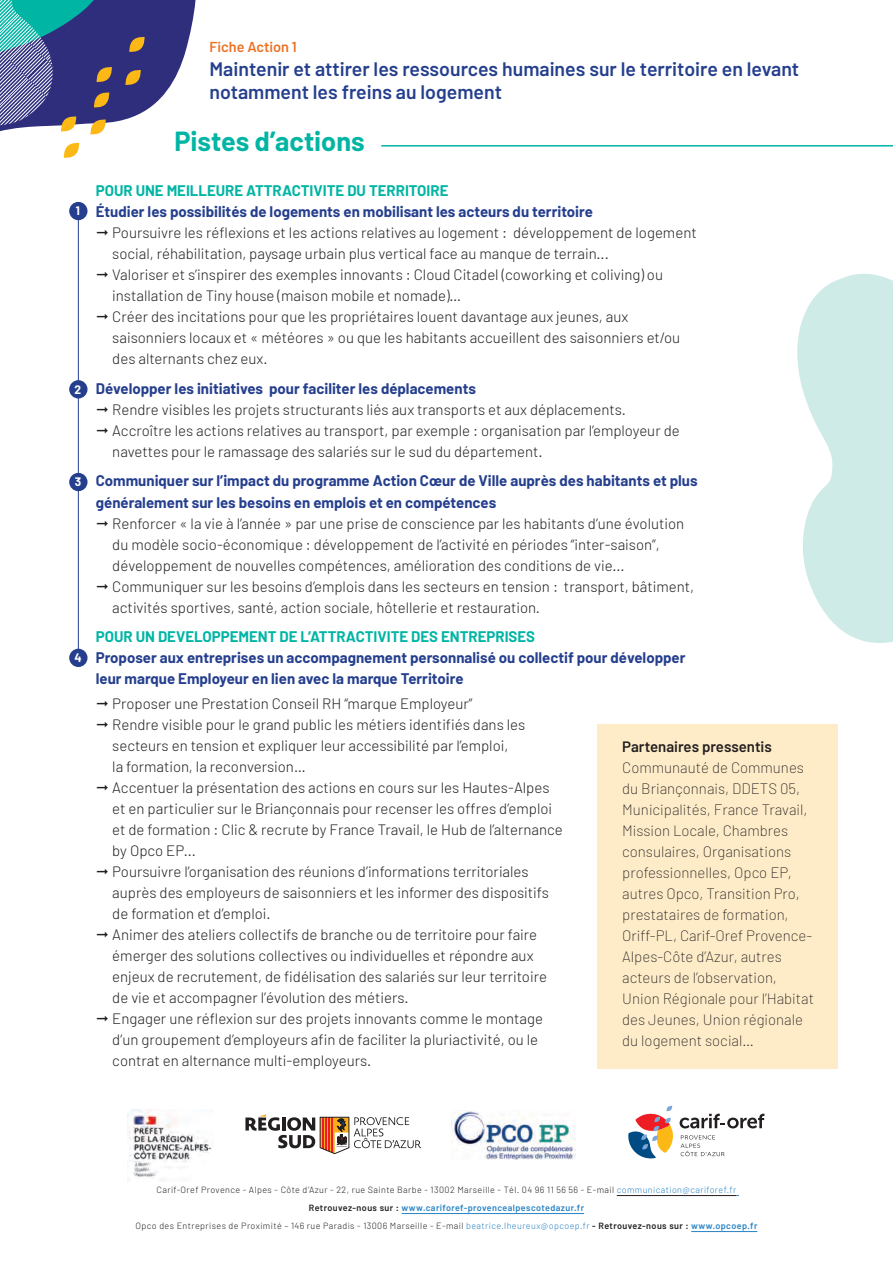
<style>
.page{position:relative;width:893px;height:1263px;background:#fff}
.page>*{position:absolute;margin:0;border:0;box-sizing:border-box;transform-origin:0 0}
.t1{font:700 27px "Barlow";color:#00b5a4}
.t2{font:600 19.5px/23.4px "Barlow";color:#253f8e}
.t3{font:300 15px/21px "Barlow";color:#231f20}
.t4{font:700 15px/21px "Barlow";color:#253f8e}
.t5{font:200 15px/21px "Barlow";color:#231f20}
.t6{font:700 15px "Barlow";color:#00b5a4}
.t7{font:600 15px "Barlow";color:#231f20}
.t8{font:600 14.4px "Barlow";color:#ec7123}
.t9{font:700 12px "Barlow";color:#fff}
.t10{font:300 9px/18px "Barlow";letter-spacing:.045em;color:#231f20;text-align:center}
.s1{color:#2783c5}
.s2{font-weight:600}
.s3{font-weight:600;color:#2783c5}
</style>
<div class="page">
<hr style="left:78px;top:207px;width:1px;height:451px;background:#253f8e">
<svg style="left:245px;top:1114px;width:176px;height:40px"></svg>
<img style="left:128px;top:1109px;width:84px;height:69px">
<svg style="left:680px;top:1114px;width:84px;height:14px"></svg>
<svg style="left:681px;top:1135px;width:44px;height:21px"></svg>
<svg style="left:628px;top:1105px;width:45px;height:54px"></svg>
<img style="left:452px;top:1110px;width:123px;height:50px">
<svg style="left:0;top:0;width:196px;height:158px"></svg>
<hr style="left:381px;top:145px;width:512px;height:2px;background:#00b5a4">
<div style="left:69px;top:202px;width:19px;height:18px;background:#253f8e;border-radius:50%"></div>
<div style="left:69px;top:380px;width:19px;height:18px;background:#253f8e;border-radius:50%"></div>
<div style="left:69px;top:473px;width:19px;height:18px;background:#253f8e;border-radius:50%"></div>
<div style="left:69px;top:649px;width:19px;height:18px;background:#253f8e;border-radius:50%"></div>
<svg style="left:797px;top:273px;width:96px;height:370px"></svg>
<div style="left:597px;top:724px;width:241px;height:345px;background:#feecc8"></div>
<hr style="left:617px;top:1195px;width:119px;height:1px;background:#231f20">
<hr style="left:402px;top:1213px;width:182px;height:1px;background:#2783c5">
<hr style="left:691px;top:1231px;width:66px;height:1px;background:#2783c5">
<p class="t9" style="left:76px;top:204px;width:6px">1</p>
<p class="t9" style="left:75px;top:382px;width:8px">2</p>
<p class="t9" style="left:75px;top:474px;width:8px">3</p>
<p class="t9" style="left:74px;top:650px;width:9px">4</p>
<p class="t8" style="left:209px;top:38px;width:89px">Fiche Action 1</p>
<h2 class="t2" style="left:209px;top:57px;width:591px">Maintenir et attirer les ressources humaines sur le territoire en levant notamment les freins au logement</h2>
<h1 class="t1" style="left:174px;top:125px;width:192px">Pistes d’actions</h1>
<p class="t6" style="left:96px;top:182px;width:354px">POUR UNE MEILLEURE ATTRACTIVITE DU TERRITOIRE</p>
<p class="t4" style="left:96px;top:201px;width:499px">Étudier les possibilités de logements en mobilisant les acteurs du territoire</p>
<p class="t3" style="left:112px;top:222px;width:586px;text-indent:-17px">◻ Poursuivre les réflexions et les actions relatives au logement : développement de logement social, réhabilitation, paysage urbain plus vertical face au manque de terrain...</p>
<p class="t3" style="left:112px;top:264px;width:552px;text-indent:-17px">◻ Valoriser et s’inspirer des exemples innovants : Cloud Citadel (coworking et coliving) ou installation de Tiny house (maison mobile et nomade)…</p>
<p class="t3" style="left:112px;top:306px;width:569px;text-indent:-17px">◻ Créer des incitations pour que les propriétaires louent davantage aux jeunes, aux saisonniers locaux et « météores » ou que les habitants accueillent des saisonniers et/ou des alternants chez eux.</p>
<p class="t4" style="left:96px;top:378px;width:382px">Développer les initiatives pour faciliter les déplacements</p>
<p class="t3" style="left:96px;top:399px;width:532px">◻ Rendre visibles les projets structurants liés aux transports et aux déplacements.</p>
<p class="t3" style="left:112px;top:420px;width:569px;text-indent:-17px">◻ Accroître les actions relatives au transport, par exemple : organisation par l’employeur de navettes pour le ramassage des salariés sur le sud du département.</p>
<p class="t4" style="left:96px;top:470px;width:603px">Communiquer sur l’impact du programme Action Cœur de Ville auprès des habitants et plus généralement sur les besoins en emplois et en compétences</p>
<p class="t3" style="left:112px;top:512px;width:573px;text-indent:-17px">◻ Renforcer « la vie à l’année » par une prise de conscience par les habitants d’une évolution du modèle socio-économique : développement de l’activité en périodes “inter-saison”, développement de nouvelles compétences, amélioration des conditions de vie...</p>
<p class="t3" style="left:112px;top:575px;width:583px;text-indent:-17px">◻ Communiquer sur les besoins d’emplois dans les secteurs en tension : transport, bâtiment, activités sportives, santé, action sociale, hôtellerie et restauration.</p>
<p class="t6" style="left:96px;top:627px;width:441px">POUR UN DEVELOPPEMENT DE L’ATTRACTIVITE DES ENTREPRISES</p>
<p class="t4" style="left:96px;top:647px;width:591px">Proposer aux entreprises un accompagnement personnalisé ou collectif pour développer leur marque Employeur en lien avec la marque Territoire</p>
<p class="t3" style="left:96px;top:693px;width:378px">◻ Proposer une Prestation Conseil RH “marque Employeur”</p>
<p class="t3" style="left:112px;top:714px;width:415px;text-indent:-17px">◻ Rendre visible pour le grand public les métiers identifiés dans les secteurs en tension et expliquer leur accessibilité par l’emploi,<br>la formation, la reconversion…</p>
<p class="t3" style="left:112px;top:777px;width:452px;text-indent:-17px">◻ Accentuer la présentation des actions en cours sur les Hautes-Alpes et en particulier sur le Briançonnais pour recenser les offres d’emploi et de formation : Clic &amp; recrute by France Travail, le Hub de l’alternance by Opco EP...</p>
<p class="t3" style="left:112px;top:861px;width:438px;text-indent:-17px">◻ Poursuivre l’organisation des réunions d’informations territoriales auprès des employeurs de saisonniers et les informer des dispositifs de formation et d’emploi.</p>
<p class="t3" style="left:112px;top:924px;width:436px;text-indent:-17px">◻ Animer des ateliers collectifs de branche ou de territoire pour faire émerger des solutions collectives ou individuelles et répondre aux enjeux de recrutement, de fidélisation des salariés sur leur territoire de vie et accompagner l’évolution des métiers.</p>
<p class="t3" style="left:112px;top:1008px;width:432px;text-indent:-17px">◻ Engager une réflexion sur des projets innovants comme le montage d’un groupement d’employeurs afin de faciliter la pluriactivité, ou le contrat en alternance multi-employeurs.</p>
<p class="t7" style="left:622px;top:737px;width:151px">Partenaires pressentis</p>
<p class="t5" style="left:622px;top:756px;width:193px">Communauté de Communes du Briançonnais, DDETS 05,<br>Municipalités, France Travail,<br>Mission Locale, Chambres consulaires, Organisations professionnelles, Opco EP, autres Opco, Transition Pro, prestataires de formation,<br>Oriff-PL, Carif-Oref Provence-<br>Alpes-Côte d’Azur, autres acteurs de l’observation,<br>Union Régionale pour l’Habitat des Jeunes, Union régionale du logement social…</p>
<p class="t10" style="left:136px;top:1180px;width:623px">Carif-Oref Provence - Alpes - Côte d’Azur - 22, rue Sainte Barbe - 13002 Marseille - Tél. 04 96 11 56 56 - E-mail <span class="s1">communication@cariforef.fr<br></span><span class="s2">Retrouvez-nous sur :</span> <span class="s3">www.cariforef-provencealpescotedazur.fr<br></span>Opco des Entreprises de Proximité – 146 rue Paradis - 13006 Marseille - E-mail <span class="s1">beatrice.lheureux@opcoep.fr</span> <span class="s2">- Retrouvez-nous sur :</span> <span class="s3">www.opcoep.fr</span></p>
</div>
